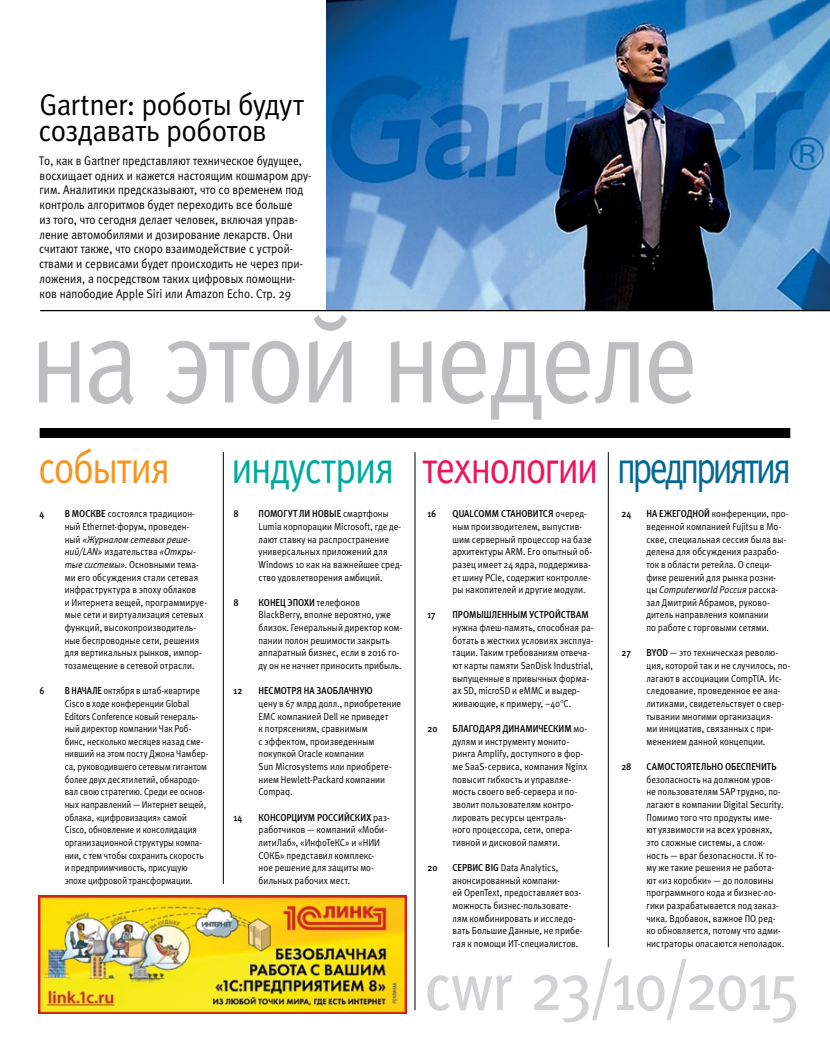
<style>
.page{position:relative;width:830px;height:1046px;background:#fff}
.page>*{position:absolute;margin:0;border:0;box-sizing:border-box;transform-origin:0 0}
.t1{font:120.88px "Meta Normal C Roman Cyrillic";letter-spacing:-.04em;color:#bcbec0;scale:.9 1}
.t2{font:67.5px "Meta Book C Roman Cyrillic";letter-spacing:-.04em;color:#d1d3d4;scale:.9 1}
.t3{font:45px "Meta Normal C Roman Cyrillic";letter-spacing:-.045em;color:#006991;scale:.8 1}
.t4{font:45px "Meta Normal C Roman Cyrillic";letter-spacing:-.035em;color:#f7941e;scale:.85 1}
.t5{font:30px/26.2px "Meta Normal C Roman Cyrillic";letter-spacing:-.01em;color:#000;scale:.95 1}
.t6{font:12.5px/14.8px "Meta Normal C Roman Cyrillic";color:#000;scale:.9 1}
.t7{font:10px/12.6px "Meta Normal C Roman Cyrillic";letter-spacing:.005em;color:#000;scale:.9 1}
.t8{font:10px/12.6px "Meta Normal C Roman Cyrillic";letter-spacing:.005em;color:#000;scale:.87 1}
.t9{font:10px "Meta Medium C Roman Cyrillic";letter-spacing:.02em;color:#000;scale:.9 1}
.t10{font:10px/12.6px "Meta Normal C Italic Cyrillic";color:#000;scale:.9 1}
.t11{font:10px "Meta Medium C Roman Cyrillic";color:#000;scale:.9 1}
.t12{font:10px "Meta Medium C Roman Cyrillic";letter-spacing:.095em;color:#000;scale:.9 1}
.t13{font:10px "Meta Medium C Roman Cyrillic";letter-spacing:.075em;color:#000;scale:.9 1}
.t14{font:10px "Meta Medium C Roman Cyrillic";letter-spacing:.02em;color:#000;scale:.87 1}
.s1{color:#00a99d}
.s2{color:#ed145b}
.s3{font-family:"Meta Medium C Roman Cyrillic"}
.s4{font-family:"Meta Normal C Roman Cyrillic"}
.s5{font-family:"Meta Normal C Italic Cyrillic"}
.s6{font-family:"Talisman Roman Cyrillic"}
</style>
<div class="page">
<div style="left:40px;top:428px;width:750px;height:10px;background:#000"></div>
<hr style="left:607px;top:452px;width:1px;height:495px;background:#000">
<hr style="left:414px;top:452px;width:1px;height:557px;background:#000">
<hr style="left:40px;top:310px;width:789px;height:1px;background:#000">
<hr style="left:223px;top:452px;width:1px;height:431px;background:#000">
<img style="left:327px;top:0;width:502px;height:310px">
<img style="left:829px;top:0;width:1px;height:312px">
<img style="left:39px;top:895px;width:367px;height:118px">
<h3 class="t5" style="left:39px;top:91px;width:280px">Gartner: роботы будут создавать роботов</h3>
<p class="t6" style="left:39px;top:153px;width:304px">То, как в Gartner представляют техническое будущее, восхищает одних и кажется настоящим кошмаром дру&shy;гим. Аналитики предсказывают, что со временем под контроль алгоритмов будет переходить все больше<br>из того, что сегодня делает человек, включая управ&shy;ление автомобилями и дозирование лекарств. Они считают также, что скоро взаимодействие с устрой&shy;ствами и сервисами будет происходить не через при&shy;ложения, а посредством таких цифровых помощни&shy;ков напободие Apple Siri или Amazon Echo. Стр. 29</p>
<h1 class="t1" style="left:30px;top:293px;width:743px">на этой неделе</h1>
<h3 class="t4" style="left:38px;top:442px;width:157px">события</h3>
<h3 class="t3" style="left:231px;top:442px;width:701px"><span class="s1">индустрия</span> <span class="s2">технологии</span> предприятия</h3>
<p class="t9" style="left:40px;top:508px;width:7px">4</p>
<p class="t7" style="left:65px;top:507px;width:146px"><span class="s3">В МОСКВЕ</span> состоялся традицион&shy;ный Ethernet-форум, проведен-</p>
<p class="t10" style="left:65px;top:533px;width:147px"><span class="s4">ный</span> «Журналом сетевых реше&shy;ний/LAN» <span class="s4">издательства</span> «Откры-</p>
<p class="t7" style="left:65px;top:558px;width:159px"><span class="s5">тые системы»</span>. Основными тема&shy;ми его обсуждения стали сетевая инфраструктура в эпоху облаков<br>и Интернета вещей, программируе&shy;мые сети и виртуализация сетевых функций, высокопроизводитель&shy;ные беспроводные сети, решения для вертикальных рынков, импор&shy;тозамещение в сетевой отрасли.</p>
<p class="t14" style="left:40px;top:685px;width:7px">6</p>
<p class="t8" style="left:65px;top:684px;width:167px"><span class="s3">В НАЧАЛЕ</span> октября в штаб-квартире Cisco в ходе конференции Global Editors Conference новый генераль&shy;ный директор компании Чак Роб&shy;бинс, несколько месяцев назад сме&shy;нивший на этом посту Джона Чамбер&shy;са, руководившего сетевым гигантом более двух десятилетий, обнародо&shy;вал свою стратегию. Среди ее основ&shy;ных направлений — Интернет вещей, облака, «цифровизация» самой Cisco, обновление и консолидация организационной структуры компа&shy;нии, с тем чтобы сохранить скорость и предприимчивость, присущую эпохе цифровой трансформации.</p>
<p class="t9" style="left:233px;top:508px;width:7px">8</p>
<p class="t9" style="left:258px;top:508px;width:14px">ПОМО</p>
<p class="t9" style="left:283px;top:508px;width:119px">ГУТ ЛИ НОВЫЕ <span class="s4">смартфоны</span></p>
<p class="t7" style="left:258px;top:520px;width:161px">Lumia корпорации Microsoft, где де&shy;лают ставку на распространение универсальных приложений для<br>Windows 10 как на важнейшее сред&shy;ство удовлетворения амбиций.</p>
<p class="t9" style="left:233px;top:596px;width:17px">8 КОН</p>
<p class="t7" style="left:258px;top:596px;width:161px;text-indent:17px"><span class="s3">ЕЦ ЭПОХИ</span> телефонов<br>BlackBerry, вполне вероятно, уже близок. Генеральный директор ком&shy;пании полон решимости закрыть аппаратный бизнес, если в 2016 го&shy;ду он не начнет приносить прибыль.</p>
<p class="t9" style="left:233px;top:685px;width:11px">12</p>
<p class="t9" style="left:258px;top:685px;width:128px">НЕСМОТРЯ НА ЗАО БЛАЧНУЮ</p>
<p class="t7" style="left:258px;top:697px;width:160px">цену в 67 млрд долл., приобретение<br>EMC компанией Dell не приведет<br>к потрясениям, сравнимым<br>с эффектом, произведенным покупкой Oracle компании<br>Sun Microsystems или приобрете&shy;нием Hewlett-Packard компании<br>Compaq.</p>
<p class="t9" style="left:233px;top:811px;width:20px">14 КОН</p>
<p class="t11" style="left:275px;top:811px;width:128px">СОРЦИУМ РОССИЙСКИХ <span class="s4">раз-</span></p>
<p class="t7" style="left:258px;top:823px;width:144px">работчиков — компаний «Моби&shy;литиЛаб», «ИнфоТеКС» и «НИИ<br>СОКБ» представил комплекс&shy;ное решение для защиты мо&shy;бильных рабочих мест.</p>
<p class="t9" style="left:427px;top:508px;width:11px">16</p>
<p class="t11" style="left:452px;top:508px;width:72px">QUALCOMM СТАНОВ</p>
<p class="t7" style="left:452px;top:507px;width:157px;text-indent:80px"><span class="s3">ИТСЯ</span> очеред&shy;ным производителем, выпустив&shy;шим серверный процессор на базе архитектуры ARM. Его опытный об&shy;разец имеет 24 ядра, поддержива&shy;ет шину PCIe, содержит контролле&shy;ры накопителей и другие модули.</p>
<p class="t9" style="left:427px;top:609px;width:11px">17</p>
<p class="t9" style="left:452px;top:609px;width:139px">ПРОМЫШЛЕНН ЫМ УСТРОЙСТВАМ</p>
<p class="t7" style="left:452px;top:621px;width:158px">нужна флеш-память, способная ра&shy;ботать в жестких условиях эксплуа&shy;тации. Таким требованиям отвеча&shy;ют карты памяти SanDisk Industrial, выпущенные в привычных форма&shy;ах SD, microSD и eMMC и выдер&shy;живающие, к примеру, –40<span class="s6">°</span>С.</p>
<p class="t13" style="left:427px;top:723px;width:104px">20 БЛАГОДАРЯ ДИНАМ</p>
<p class="t9" style="left:532px;top:723px;width:62px">ИЧЕСКИМ <span class="s4">мо-</span></p>
<p class="t7" style="left:452px;top:734px;width:151px">дулям и инструменту монито&shy;ринга Amplify, доступного в фор&shy;ме SaaS-сервиса, компания Nginx повысит гибкость и управляе&shy;мость своего веб-сервера и по&shy;зволит пользователям контро&shy;лировать ресурсы централь-<br>ного процессора, сети, опера&shy;тивной и дисковой памяти.</p>
<p class="t7" style="left:452px;top:861px;width:146px;text-indent:-25px"><span class="s3">20 СЕРВИС BIG</span> Data Analytics, анонсированный компани-<br>ей OpenText, предоставляет воз&shy;можность бизнес-пользовате&shy;лям комбинировать и исследо&shy;вать Большие Данные, не прибе&shy;гая к помощи ИТ-специалистов.</p>
<p class="t9" style="left:621px;top:508px;width:12px">24</p>
<p class="t7" style="left:646px;top:507px;width:159px"><span class="s3">НА ЕЖЕГОДНОЙ</span> конференции, про&shy;веденной компанией Fujitsu в Мо&shy;скве, специальная сессия была вы&shy;делена для обсуждения разрабо&shy;ток в области ретейла. О специ&shy;фике решений для рынка розни-</p>
<p class="t10" style="left:646px;top:583px;width:148px"><span class="s4">цы</span> Computerworld Россия <span class="s4">расска-</span></p>
<p class="t7" style="left:646px;top:596px;width:138px;text-align:justify">зал Дмитрий Абрамов, руково&shy;дитель направления компании по работе с торговыми сетями.</p>
<p class="t9" style="left:621px;top:647px;width:12px">27</p>
<p class="t7" style="left:646px;top:646px;width:161px"><span class="s3">BYOD</span> — это техническая револю&shy;ция, которой так и не случилось, по&shy;лагают в ассоциации CompTIA. Ис&shy;следование, проведенное ее ана&shy;литиками, свидетельствует о свер&shy;тывании многими организация-<br>ми инициатив, связанных с при&shy;менением данной концепции.</p>
<p class="t9" style="left:621px;top:760px;width:21px">28 САМО</p>
<p class="t12" style="left:670px;top:760px;width:119px">СТОЯТЕЛЬНО ОБЕСПЕЧИТЬ</p>
<p class="t7" style="left:646px;top:772px;width:155px">безопасность на должном уров&shy;не пользователям SAP трудно, по&shy;лагают в компании Digital Security.<br>Помимо того что продукты име&shy;ют уязвимости на всех уровнях, это сложные системы, а слож&shy;ность — враг безопасности. К то&shy;му же такие решения не работа&shy;ют «из коробки» — до половины программного кода и бизнес-ло&shy;гики разрабатывается под заказ&shy;чика. Вдобавок, важное ПО ред&shy;ко обновляется, потому что адми&shy;нистраторы опасаются неполадок.</p>
<h2 class="t2" style="left:424px;top:948px;width:418px">cwr 23/10/2015</h2>
</div>
